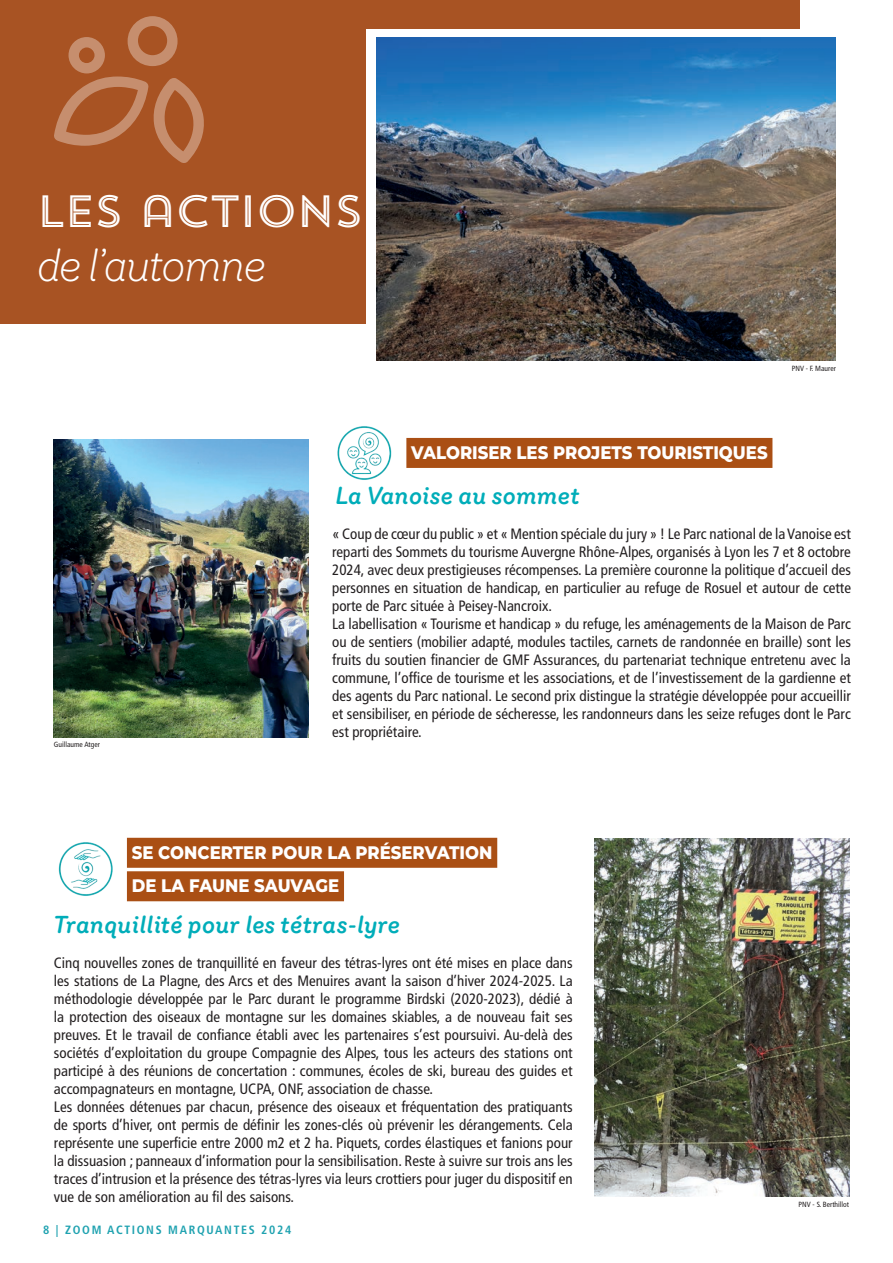
<style>
.page{position:relative;width:893px;height:1263px;background:#fff}
.page>*{position:absolute;margin:0;border:0;box-sizing:border-box;transform-origin:0 0}
.t1{font:italic 300 45px "Router";letter-spacing:-.05em;color:#fff}
.t2{font:45px "Trend Sans Five";letter-spacing:-.05em;color:#fff}
.t3{font:italic 500 24px "Router";letter-spacing:-.01em;color:#00adb9}
.t4{font:800 18.15px/33.5px "Montserrat";color:#fff;scale:.91 1}
.t5{font:condensed 15px/18px "Frutiger LT Std";color:#231f20}
.t6{font:700 condensed 12px "Frutiger LT Std";letter-spacing:.14em;color:#1fa2b0}
.t7{font:condensed 7.5px "Frutiger LT Std";color:#231f20}
</style>
<div class="page">
<img style="left:54px;top:439px;width:255px;height:298px">
<img style="left:594px;top:838px;width:255px;height:359px">
<div style="left:406px;top:438px;width:366px;height:30px;background:#aa4f14"></div>
<div style="left:127px;top:838px;width:370px;height:30px;background:#aa4f14"></div>
<div style="left:127px;top:871px;width:217px;height:30px;background:#aa4f14"></div>
<img style="left:337px;top:426px;width:55px;height:54px">
<img style="left:58px;top:842px;width:55px;height:54px">
<div style="left:0;top:0;width:800px;height:323px;background:#a85323"></div>
<div style="left:366px;top:29px;width:470px;height:332px;background:#fff"></div>
<img style="left:377px;top:38px;width:459px;height:323px">
<svg style="left:54px;top:16px;width:150px;height:147px"></svg>
<h1 class="t2" style="left:36px;top:182px;width:329px">LES ACTIONS</h1>
<h1 class="t1" style="left:36px;top:233px;width:232px">de l’automne</h1>
<p class="t7" style="left:792px;top:364px;width:46px">PNV - F. Maurer</p>
<p class="t4" style="left:411px;top:435px;width:393px">VALORISER LES PROJETS TOURISTIQUES</p>
<p class="t7" style="left:54px;top:740px;width:48px">Guillaume Atger</p>
<h2 class="t3" style="left:335px;top:477px;width:246px">La Vanoise au sommet</h2>
<p class="t5" style="left:332px;top:525px;width:520px">« Coup de cœur du public » et « Mention spéciale du jury » ! Le Parc national de la Vanoise est reparti des Sommets du tourisme Auvergne Rhône-Alpes, organisés à Lyon les 7 et 8 octobre 2024, avec deux prestigieuses récompenses. La première couronne la politique d’accueil des personnes en situation de handicap, en particulier au refuge de Rosuel et autour de cette porte de Parc située à Peisey-Nancroix.<br>La labellisation « Tourisme et handicap » du refuge, les aménagements de la Maison de Parc ou de sentiers (mobilier adapté, modules tactiles, carnets de randonnée en braille) sont les fruits du soutien financier de GMF Assurances, du partenariat technique entretenu avec la commune, l’office de tourisme et les associations, et de l’investissement de la gardienne et des agents du Parc national. Le second prix distingue la stratégie développée pour accueillir et sensibiliser, en période de sécheresse, les randonneurs dans les seize refuges dont le Parc est propriétaire.</p>
<p class="t4" style="left:132px;top:835px;width:398px">SE CONCERTER POUR LA PRÉSERVATION<br>DE LA FAUNE SAUVAGE</p>
<h2 class="t3" style="left:54px;top:906px;width:348px">Tranquillité pour les tétras-lyre</h2>
<p class="t5" style="left:54px;top:954px;width:520px">Cinq nouvelles zones de tranquillité en faveur des tétras-lyres ont été mises en place dans les stations de La Plagne, des Arcs et des Menuires avant la saison d’hiver 2024-2025. La méthodologie développée par le Parc durant le programme Birdski (2020-2023), dédié à la protection des oiseaux de montagne sur les domaines skiables, a de nouveau fait ses preuves. Et le travail de confiance établi avec les partenaires s’est poursuivi. Au-delà des sociétés d’exploitation du groupe Compagnie des Alpes, tous les acteurs des stations ont participé à des réunions de concertation : communes, écoles de ski, bureau des guides et accompagnateurs en montagne, UCPA, ONF, association de chasse.<br>Les données détenues par chacun, présence des oiseaux et fréquentation des pratiquants de sports d’hiver, ont permis de définir les zones-clés où prévenir les dérangements. Cela représente une superficie entre 2000 m2 et 2 ha. Piquets, cordes élastiques et fanions pour la dissuasion ; panneaux d’information pour la sensibilisation. Reste à suivre sur trois ans les traces d’intrusion et la présence des tétras-lyres via leurs crottiers pour juger du dispositif en vue de son amélioration au fil des saisons.</p>
<p class="t6" style="left:43px;top:1222px;width:250px">8 | ZOOM ACTIONS MARQUANTES 2024</p>
<p class="t7" style="left:799px;top:1199px;width:52px">PNV - S. Berthillot</p>
</div>
